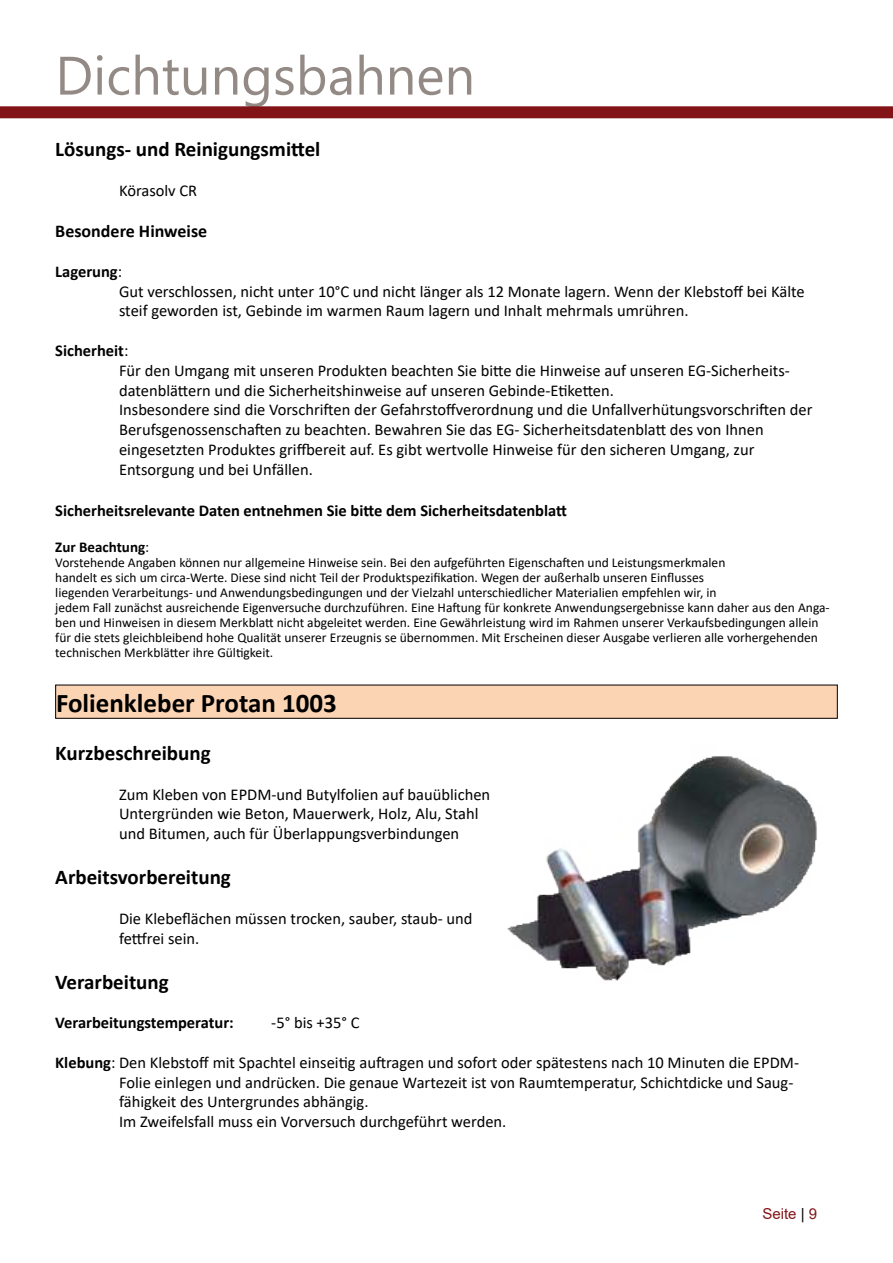
<style>
.page{position:relative;width:893px;height:1263px;background:#fff}
.page>*{position:absolute;margin:0;border:0;box-sizing:border-box;transform-origin:0 0}
.t1{font:54px "Segoe UI";color:#938a85}
.t2{font:700 27px "Calibri";color:#000}
.t3{font:700 21px "Calibri";color:#000}
.t4{font:700 18px "Calibri";color:#000}
.t5{font:16.5px/19.8px "Calibri";color:#000}
.t6{font:700 16.5px "Calibri";color:#000}
.t7{font:700 15px "Calibri";color:#000}
.t8{font:15px "Arial";color:#821418}
.t9{font:13.5px/15px "Calibri";color:#000}
.s1{font-weight:700}
.s2{font-weight:400}
.s3{color:#000}
</style>
<div class="page">
<div style="left:0;top:106px;width:893px;height:12px;background:#821418"></div>
<div style="left:56px;top:685px;width:781px;height:33px;background:#fbd4b4"></div>
<div style="left:55px;top:685px;width:783px;height:34px;border:1px solid #000"></div>
<img style="left:507px;top:756px;width:310px;height:225px">
<h1 class="t1" style="left:55px;top:24px;width:421px">Dichtungsbahnen</h1>
<p class="t3" style="left:55px;top:134px;width:267px">Lösungs- und Reinigungsmittel</p>
<p class="t5" style="left:119px;top:180px;width:80px">Körasolv CR</p>
<p class="t4" style="left:55px;top:218px;width:153px">Besondere Hinweise</p>
<p class="t5" style="left:119px;top:261px;width:687px;text-indent:-64px"><span class="s1">Lagerung</span>:<br>Gut verschlossen, nicht unter 10°C und nicht länger als 12 Monate lagern. Wenn der Klebstoff bei Kälte steif geworden ist, Gebinde im warmen Raum lagern und Inhalt mehrmals umrühren.</p>
<p class="t5" style="left:119px;top:340px;width:695px;text-indent:-64px"><span class="s1">Sicherheit</span>:<br>Für den Umgang mit unseren Produkten beachten Sie bitte die Hinweise auf unseren EG-Sicherheits&shy;datenblättern und die Sicherheitshinweise auf unseren Gebinde-Etiketten.<br>Insbesondere sind die Vorschriften der Gefahrstoffverordnung und die Unfallverhütungsvorschriften der Berufsgenossenschaften zu beachten. Bewahren Sie das EG- Sicherheitsdatenblatt des von Ihnen eingesetzten Produktes griffbereit auf. Es gibt wertvolle Hinweise für den sicheren Umgang, zur Entsorgung und bei Unfällen.</p>
<p class="t6" style="left:55px;top:499px;width:513px">Sicherheitsrelevante Daten entnehmen Sie bitte dem Sicherheitsdatenblatt</p>
<p class="t7" style="left:55px;top:536px;width:95px">Zur Beachtung<span class="s2">:</span></p>
<p class="t9" style="left:55px;top:555px;width:776px">Vorstehende Angaben können nur allgemeine Hinweise sein. Bei den aufgeführten Eigenschaften und Leistungsmerkmalen<br>handelt es sich um circa-Werte. Diese sind nicht Teil der Produktspezifikation. Wegen der außerhalb unseren Einflusses<br>liegenden Verarbeitungs- und Anwendungsbedingungen und der Vielzahl unterschiedlicher Materialien empfehlen wir, in<br>jedem Fall zunächst ausreichende Eigenversuche durchzuführen. Eine Haftung für konkrete Anwendungsergebnisse kann daher aus den Anga&shy;ben und Hinweisen in diesem Merkblatt nicht abgeleitet werden. Eine Gewährleistung wird im Rahmen unserer Verkaufsbedingungen allein für die stets gleichbleibend hohe Qualität unserer Erzeugnis se übernommen. Mit Erscheinen dieser Ausgabe verlieren alle vorhergehenden technischen Merkblätter ihre Gültigkeit.</p>
<h2 class="t2" style="left:56px;top:684px;width:282px">Folienkleber Protan 1003</h2>
<p class="t3" style="left:55px;top:738px;width:157px">Kurzbeschreibung</p>
<p class="t5" style="left:119px;top:784px;width:373px">Zum Kleben von EPDM-und Butylfolien auf bauüblichen<br>Untergründen wie Beton, Mauerwerk, Holz, Alu, Stahl und Bitumen, auch für Überlappungsverbindungen</p>
<p class="t3" style="left:55px;top:862px;width:177px">Arbeitsvorbereitung</p>
<p class="t5" style="left:119px;top:908px;width:355px">Die Klebeflächen müssen trocken, sauber, staub- und fettfrei sein.</p>
<p class="t3" style="left:55px;top:967px;width:115px">Verarbeitung</p>
<p class="t6" style="left:55px;top:1011px;width:180px">Verarbeitungstemperatur:</p>
<p class="t5" style="left:271px;top:1012px;width:90px">-5° bis +35° C</p>
<p class="t5" style="left:119px;top:1052px;width:681px;text-indent:-64px"><span class="s1">Klebung</span>: Den Klebstoff mit Spachtel einseitig auftragen und sofort oder spätestens nach 10 Minuten die EPDM-Folie einlegen und andrücken. Die genaue Wartezeit ist von Raumtemperatur, Schichtdicke und Saug&shy;fähigkeit des Untergrundes abhängig.<br>Im Zweifelsfall muss ein Vorversuch durchgeführt werden.</p>
<p class="t8" style="left:762px;top:1203px;width:56px">Seite <span class="s3">|</span> 9</p>
</div>
